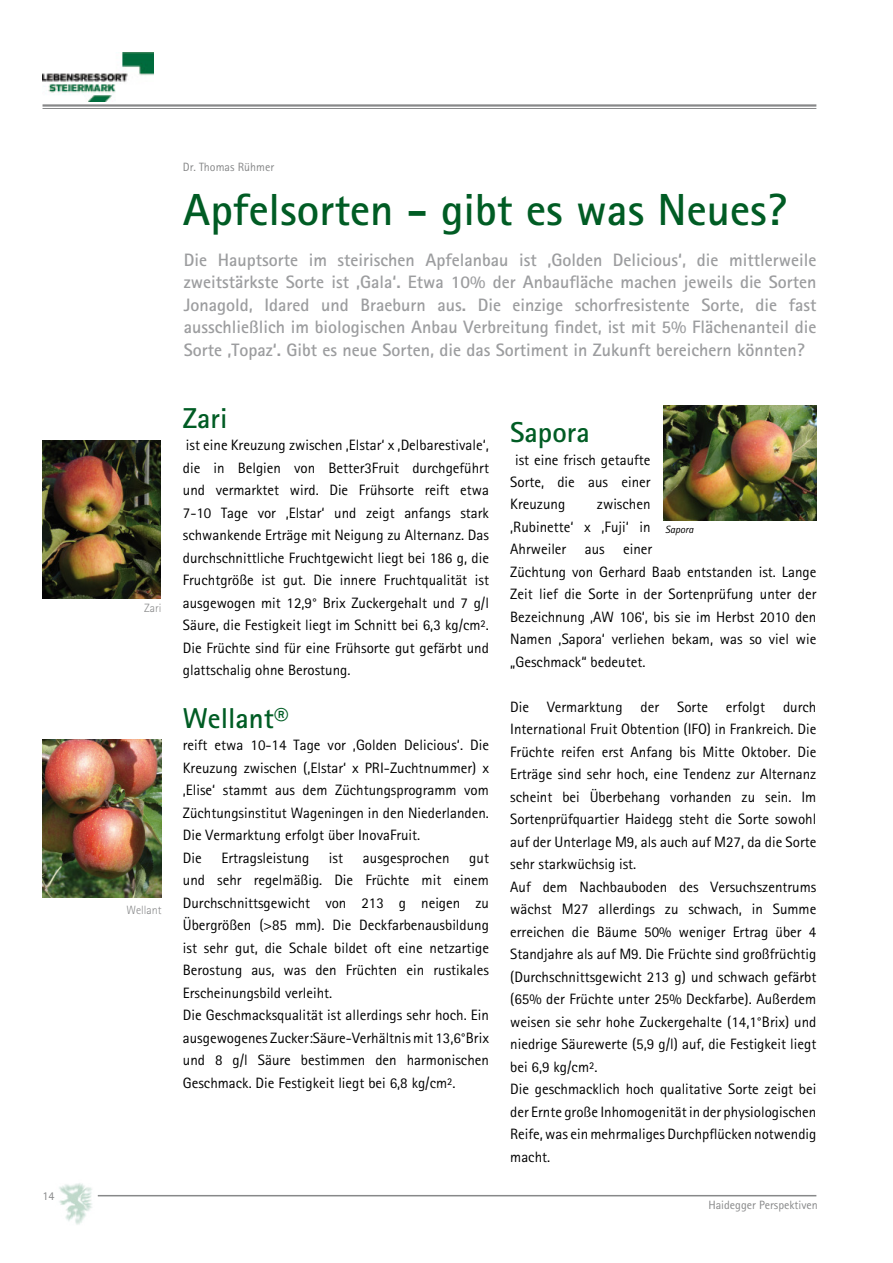
<style>
.page{position:relative;width:893px;height:1263px;background:#fff}
.page>*{position:absolute;margin:0;border:0;box-sizing:border-box;transform-origin:0 0}
.t1{font:700 45px "Rotis Sans Serif";color:#005c24}
.t2{font:700 28.8px "Rotis Sans Serif";color:#005c24}
.t3{font:700 18px/22.5px "Rotis Sans Serif";color:#9c9d9f;text-align:justify}
.t4{font:15px/22.5px "Rotis Sans Serif";color:#000}
.t5{font:12px "Rotis Sans Serif";color:#878889}
.t6{font:300 12px "Rotis Sans Serif";color:#878889}
.t7{font:italic 10.5px "Rotis Sans Serif";color:#000}
</style>
<div class="page">
<hr style="left:43px;top:104px;width:773px;height:3px;background:#878889">
<hr style="left:43px;top:108px;width:773px;height:1px;background:#878889">
<hr style="left:98px;top:1195px;width:718px;height:1px;background:#878889">
<img style="left:59px;top:1183px;width:33px;height:42px">
<img style="left:42px;top:53px;width:111px;height:48px">
<img style="left:42px;top:441px;width:119px;height:158px">
<img style="left:42px;top:739px;width:119px;height:158px">
<img style="left:663px;top:405px;width:153px;height:115px">
<p class="t5" style="left:42px;top:1189px;width:13px">14</p>
<p class="t6" style="left:144px;top:604px;width:19px">Zari</p>
<p class="t6" style="left:126px;top:906px;width:37px">Wellant</p>
<p class="t5" style="left:183px;top:161px;width:93px">Dr. Thomas Rühmer</p>
<h1 class="t1" style="left:183px;top:193px;width:605px">Apfelsorten - gibt es was Neues?</h1>
<p class="t3" style="left:184px;top:250px;width:634px">Die Hauptsorte im steirischen Apfelanbau ist ‚Golden Delicious‘, die mittlerweile zweitstärkste Sorte ist ‚Gala‘. Etwa 10% der Anbaufläche machen jeweils die Sorten Jonagold, Idared und Braeburn aus. Die einzige schorfresistente Sorte, die fast ausschließlich im biologischen Anbau Verbreitung findet, ist mit 5% Flächenanteil die Sorte ‚Topaz‘. Gibt es neue Sorten, die das Sortiment in Zukunft bereichern könnten?</p>
<h2 class="t2" style="left:183px;top:408px;width:46px">Zari</h2>
<p class="t4" style="left:183px;top:434px;width:307px;text-align:justify">ist eine Kreuzung zwischen ‚Elstar‘ x ‚Delbarestivale‘, die in Belgien von Better3Fruit durchgeführt und vermarktet wird. Die Frühsorte reift etwa 7-10 Tage vor ‚Elstar‘ und zeigt anfangs stark schwankende Erträge mit Neigung zu Alternanz. Das durchschnittliche Fruchtgewicht liegt bei 186 g, die Fruchtgröße ist gut. Die innere Fruchtqualität ist ausgewogen mit 12,9° Brix Zuckergehalt und 7 g/l Säure, die Festigkeit liegt im Schnitt bei 6,3 kg/cm².<br>Die Früchte sind für eine Frühsorte gut gefärbt und glattschalig ohne Berostung.</p>
<h2 class="t2" style="left:183px;top:708px;width:107px">Wellant®</h2>
<p class="t4" style="left:183px;top:734px;width:307px">reift etwa 10-14 Tage vor ‚Golden Delicious‘. Die Kreuzung zwischen (‚Elstar‘ x PRI-Zuchtnummer) x ‚Elise‘ stammt aus dem Züchtungsprogramm vom Züchtungsinstitut Wageningen in den Niederlanden.<br>Die Vermarktung erfolgt über InovaFruit.<br>Die</p>
<p class="t4" style="left:221px;top:846px;width:89px">Ertragsleistung</p>
<p class="t4" style="left:329px;top:846px;width:16px">ist</p>
<p class="t4" style="left:363px;top:846px;width:88px">ausgesprochen</p>
<p class="t4" style="left:183px;top:846px;width:307px;text-indent:286px">gut und sehr regelmäßig. Die Früchte mit einem Durchschnittsgewicht von 213 g neigen zu Übergrößen (&gt;85 mm). Die Deckfarbenausbildung ist sehr gut, die Schale bildet oft eine netzartige Berostung aus, was den Früchten ein rustikales Erscheinungsbild verleiht.<br>Die Geschmacksqualität ist allerdings sehr hoch. Ein ausgewogenes Zucker:Säure-Verhältnis mit 13,6°Brix und 8 g/l Säure bestimmen den harmonischen Geschmack. Die Festigkeit liegt bei 6,8 kg/cm².</p>
<h2 class="t2" style="left:510px;top:422px;width:81px">Sapora</h2>
<p class="t4" style="left:510px;top:448px;width:142px;text-align:justify;text-indent:5px">ist eine frisch getaufte Sorte, die aus einer Kreuzung</p>
<p class="t4" style="left:510px;top:493px;width:307px;text-indent:87px">zwischen<br>‚Rubinette‘ x ‚Fuji‘ in<br>Ahrweiler aus einer<br>Züchtung von Gerhard Baab entstanden ist. Lange Zeit lief die Sorte in der Sortenprüfung unter der Bezeichnung ‚AW 106‘, bis sie im Herbst 2010 den Namen ‚Sapora‘ verliehen bekam, was so viel wie „Geschmack“ bedeutet.</p>
<p class="t4" style="left:510px;top:696px;width:307px">Die Vermarktung der Sorte erfolgt durch International Fruit Obtention (IFO) in Frankreich. Die Früchte reifen erst Anfang bis Mitte Oktober. Die Erträge sind sehr hoch, eine Tendenz zur Alternanz scheint bei Überbehang vorhanden zu sein. Im Sortenprüfquartier Haidegg steht die Sorte sowohl auf der Unterlage M9, als auch auf M27, da die Sorte sehr starkwüchsig ist.<br>Auf dem Nachbauboden des Versuchszentrums wächst M27 allerdings zu schwach, in Summe erreichen die Bäume 50% weniger Ertrag über 4<br>Standjahre als auf M9. Die Früchte sind großfrüchtig (Durchschnittsgewicht 213 g) und schwach gefärbt (65% der Früchte unter 25% Deckfarbe). Außerdem weisen sie sehr hohe Zuckergehalte (14,1°Brix) und niedrige Säurewerte (5,9 g/l) auf, die Festigkeit liegt bei 6,9 kg/cm².<br>Die geschmacklich hoch qualitative Sorte zeigt bei der Ernte große Inhomogenität in der physiologischen Reife, was ein mehrmaliges Durchpflücken notwendig macht.</p>
<p class="t7" style="left:665px;top:525px;width:30px">Sapora</p>
<p class="t5" style="left:708px;top:1199px;width:111px">Haidegger Perspektiven</p>
</div>
